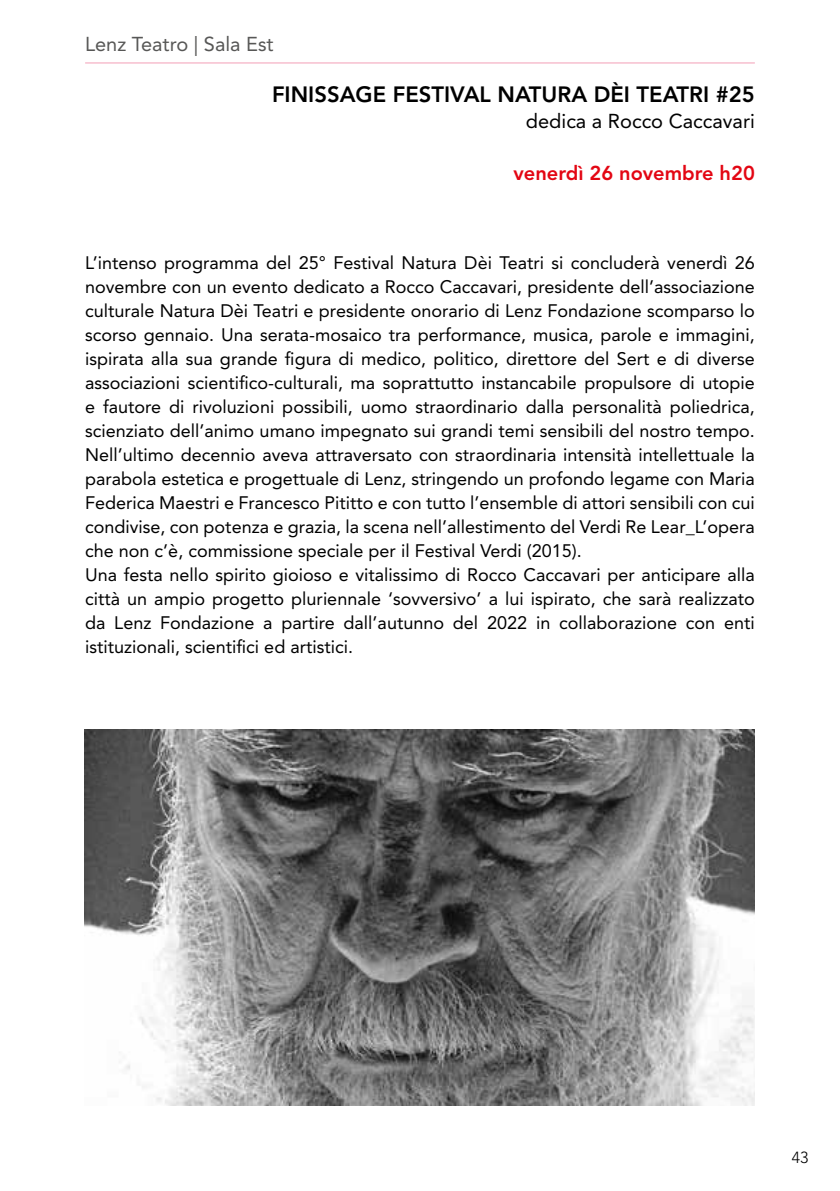
<style>
.page{position:relative;width:840px;height:1191px;background:#fff}
.page>*{position:absolute;margin:0;border:0;box-sizing:border-box;transform-origin:0 0}
.t1{font:800 22px "Avenir LT Std";color:#000}
.t2{font:20px "Avenir LT Std";color:#000}
.t3{font:800 20px "Avenir LT Std";color:#e30613}
.t4{font:20px "Avenir LT Std";color:#575756}
.t5{font:18px/24px "Avenir LT Std";color:#000}
.t6{font:300 16px "Avenir LT Std";color:#000}
</style>
<div class="page">
<img style="left:85px;top:730px;width:669px;height:376px">
<hr style="left:85px;top:62px;width:669px;height:1px;background:#f39eb6">
<p class="t4" style="left:85px;top:32px;width:190px">Lenz Teatro | Sala Est</p>
<p class="t1" style="left:272px;top:81px;width:484px">FINISSAGE FESTIVAL NATURA DÈI TEATRI #25</p>
<p class="t2" style="left:525px;top:109px;width:230px">dedica a Rocco Caccavari</p>
<p class="t3" style="left:513px;top:161px;width:243px">venerdì 26 novembre h20</p>
<p class="t5" style="left:85px;top:251px;width:671px">L’intenso programma del 25° Festival Natura Dèi Teatri si concluderà venerdì 26 novembre con un evento dedicato a Rocco Caccavari, presidente dell’associazione culturale Natura Dèi Teatri e presidente onorario di Lenz Fondazione scomparso lo scorso gennaio. Una serata-mosaico tra performance, musica, parole e immagini, ispirata alla sua grande figura di medico, politico, direttore del Sert e di diverse associazioni scientifico-culturali, ma soprattutto instancabile propulsore di utopie e fautore di rivoluzioni possibili, uomo straordinario dalla personalità poliedrica, scienziato dell’animo umano impegnato sui grandi temi sensibili del nostro tempo.<br>Nell’ultimo decennio aveva attraversato con straordinaria intensità intellettuale la parabola estetica e progettuale di Lenz, stringendo un profondo legame con Maria Federica Maestri e Francesco Pititto e con tutto l’ensemble di attori sensibili con cui condivise, con potenza e grazia, la scena nell’allestimento del Verdi Re Lear_L’opera che non c’è, commissione speciale per il Festival Verdi (2015).<br>Una festa nello spirito gioioso e vitalissimo di Rocco Caccavari per anticipare alla città un ampio progetto pluriennale ‘sovversivo’ a lui ispirato, che sarà realizzato da Lenz Fondazione a partire dall’autunno del 2022 in collaborazione con enti istituzionali, scientifici ed artistici.</p>
<p class="t6" style="left:791px;top:1148px;width:18px">43</p>
</div>
